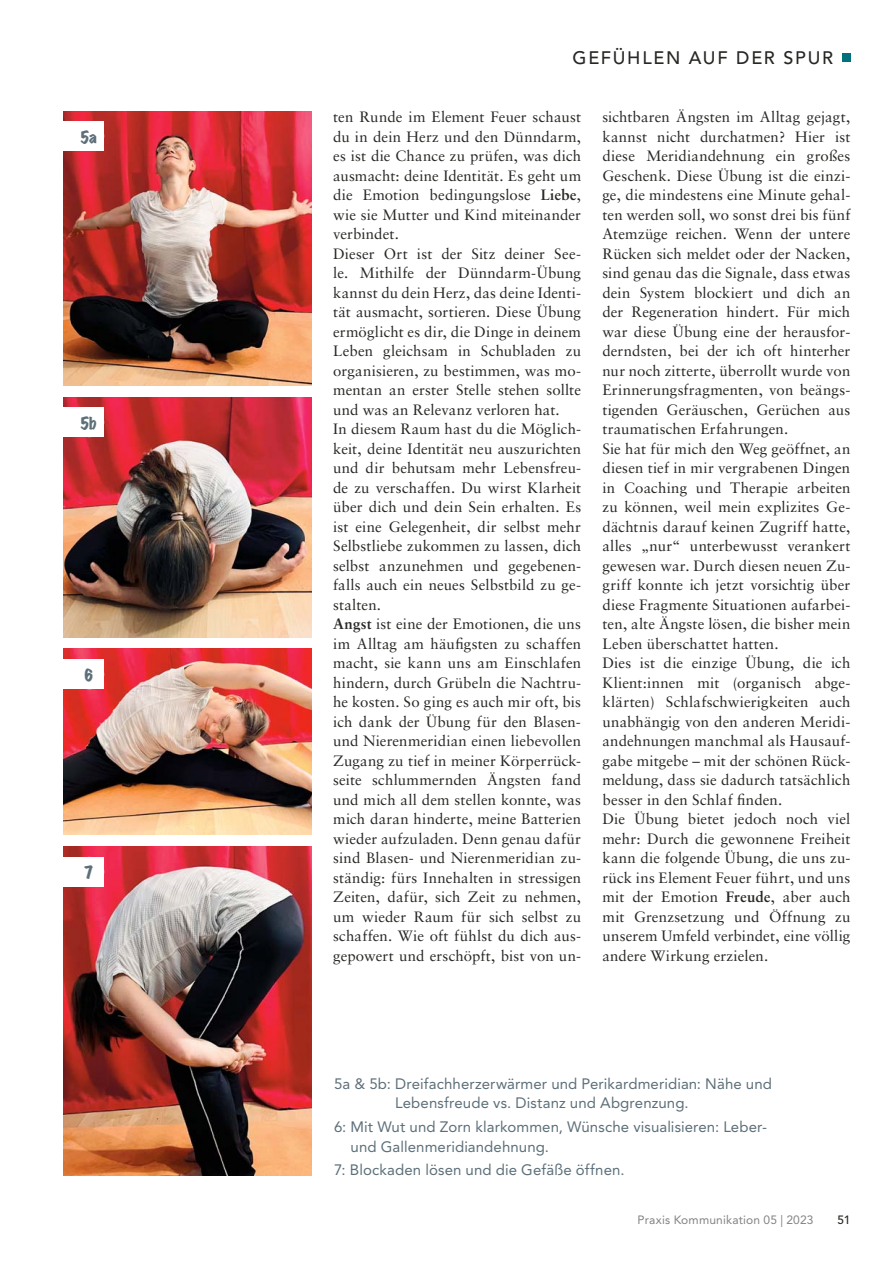
<style>
.page{position:relative;width:893px;height:1263px;background:#fff}
.page>*{position:absolute;margin:0;border:0;box-sizing:border-box;transform-origin:0 0}
.t1{font:500 18px "Avenir LT Std";letter-spacing:.095em;color:#272724}
.t2{font:15px/19.5px "Sabon LT Std";letter-spacing:.01em;color:#272724}
.t3{font:15px/19.5px "Avenir LT Std";letter-spacing:.005em;color:#5c6f79}
.t4{font:15px "Marker Felt Wide";color:#5c6f79}
.t5{font:12px "Avenir LT Std";letter-spacing:.015em;color:#838282}
.t6{font:500 12px "Avenir LT Std";color:#272724}
.s1{font-weight:700}
</style>
<div class="page">
<div style="left:841px;top:53px;width:9px;height:9px;background:#00717d"></div>
<img style="left:64px;top:112px;width:248px;height:273px">
<img style="left:64px;top:397px;width:248px;height:240px">
<img style="left:64px;top:649px;width:248px;height:186px">
<img style="left:64px;top:846px;width:248px;height:329px">
<div style="left:21px;top:121px;width:83px;height:30px;background:#fff"></div>
<div style="left:21px;top:659px;width:83px;height:30px;background:#fff"></div>
<div style="left:21px;top:857px;width:83px;height:30px;background:#fff"></div>
<div style="left:21px;top:407px;width:83px;height:30px;background:#fff"></div>
<p class="t4" style="left:81px;top:129px;width:18px">5a</p>
<p class="t4" style="left:81px;top:415px;width:18px">5b</p>
<p class="t4" style="left:84px;top:667px;width:10px">6</p>
<p class="t4" style="left:84px;top:864px;width:10px">7</p>
<p class="t1" style="left:573px;top:49px;width:262px">GEFÜHLEN AUF DER SPUR</p>
<p class="t2" style="left:333px;top:108px;width:250px">ten Runde im Element Feuer schaust du in dein Herz und den Dünndarm, es ist die Chance zu prüfen, was dich ausmacht: deine Identität. Es geht um die Emotion bedingungslose <span class="s1">Liebe</span>, wie sie Mutter und Kind miteinander verbindet.<br>Dieser Ort ist der Sitz deiner See&shy;le. Mithilfe der Dünndarm-Übung kannst du dein Herz, das deine Identi&shy;tät ausmacht, sortieren. Diese Übung ermöglicht es dir, die Dinge in deinem Leben gleichsam in Schubladen zu organisieren, zu bestimmen, was mo&shy;mentan an erster Stelle stehen sollte und was an Relevanz verloren hat.<br>In diesem Raum hast du die Möglich&shy;keit, deine Identität neu auszurichten und dir behutsam mehr Lebensfreu&shy;de zu verschaffen. Du wirst Klarheit über dich und dein Sein erhalten. Es ist eine Gelegenheit, dir selbst mehr Selbstliebe zukommen zu lassen, dich selbst anzunehmen und gegebenen&shy;falls auch ein neues Selbstbild zu ge&shy;stalten.<br><span class="s1">Angst</span> ist eine der Emotionen, die uns im Alltag am häufigsten zu schaffen macht, sie kann uns am Einschlafen hindern, durch Grübeln die Nachtru&shy;he kosten. So ging es auch mir oft, bis ich dank der Übung für den Blasen&shy;und Nierenmeridian einen liebevollen Zugang zu tief in meiner Körperrück&shy;seite schlummernden Ängsten fand und mich all dem stellen konnte, was mich daran hinderte, meine Batterien wieder aufzuladen. Denn genau dafür sind Blasen- und Nierenmeridian zu&shy;ständig: fürs Innehalten in stressigen Zeiten, dafür, sich Zeit zu nehmen, um wieder Raum für sich selbst zu schaffen. Wie oft fühlst du dich aus&shy;gepowert und erschöpft, bist von un-</p>
<p class="t2" style="left:602px;top:108px;width:250px">sichtbaren Ängsten im Alltag gejagt, kannst nicht durchatmen? Hier ist diese Meridiandehnung ein großes Geschenk. Diese Übung ist die einzi&shy;ge, die mindestens eine Minute gehal&shy;ten werden soll, wo sonst drei bis fünf Atemzüge reichen. Wenn der untere Rücken sich meldet oder der Nacken, sind genau das die Signale, dass etwas dein System blockiert und dich an der Regeneration hindert. Für mich war diese Übung eine der herausfor&shy;derndsten, bei der ich oft hinterher nur noch zitterte, überrollt wurde von Erinnerungsfragmenten, von beängs&shy;tigenden Geräuschen, Gerüchen aus traumatischen Erfahrungen.<br>Sie hat für mich den Weg geöffnet, an diesen tief in mir vergrabenen Dingen in Coaching und Therapie arbeiten zu können, weil mein explizites Ge&shy;dächtnis darauf keinen Zugriff hatte, alles „nur“ unterbewusst verankert gewesen war. Durch diesen neuen Zu&shy;griff konnte ich jetzt vorsichtig über diese Fragmente Situationen aufarbei&shy;ten, alte Ängste lösen, die bisher mein Leben überschattet hatten.<br>Dies ist die einzige Übung, die ich Klient:innen mit (organisch abge&shy;klärten) Schlafschwierigkeiten auch unabhängig von den anderen Meridi&shy;andehnungen manchmal als Hausauf&shy;gabe mitgebe – mit der schönen Rück&shy;meldung, dass sie dadurch tatsächlich besser in den Schlaf finden.<br>Die Übung bietet jedoch noch viel mehr: Durch die gewonnene Freiheit kann die folgende Übung, die uns zu&shy;rück ins Element Feuer führt, und uns mit der Emotion <span class="s1">Freude</span>, aber auch mit Grenzsetzung und Öffnung zu unserem Umfeld verbindet, eine völlig andere Wirkung erzielen.</p>
<p class="t3" style="left:395px;top:1075px;width:378px;text-indent:-61px">5a &amp; 5b: Dreifachherzerwärmer und Perikardmeridian: Nähe und<br>Lebensfreude vs. Distanz und Abgrenzung.</p>
<p class="t3" style="left:351px;top:1118px;width:418px;text-indent:-16px">6: Mit Wut und Zorn klarkommen, Wünsche visualisieren: Leber&shy;und Gallenmeridiandehnung.</p>
<p class="t3" style="left:334px;top:1161px;width:292px">7: Blockaden lösen und die Gefäße öffnen.</p>
<p class="t5" style="left:638px;top:1213px;width:177px">Praxis Kommunikation 05 | 2023</p>
<p class="t6" style="left:838px;top:1213px;width:14px">51</p>
</div>
